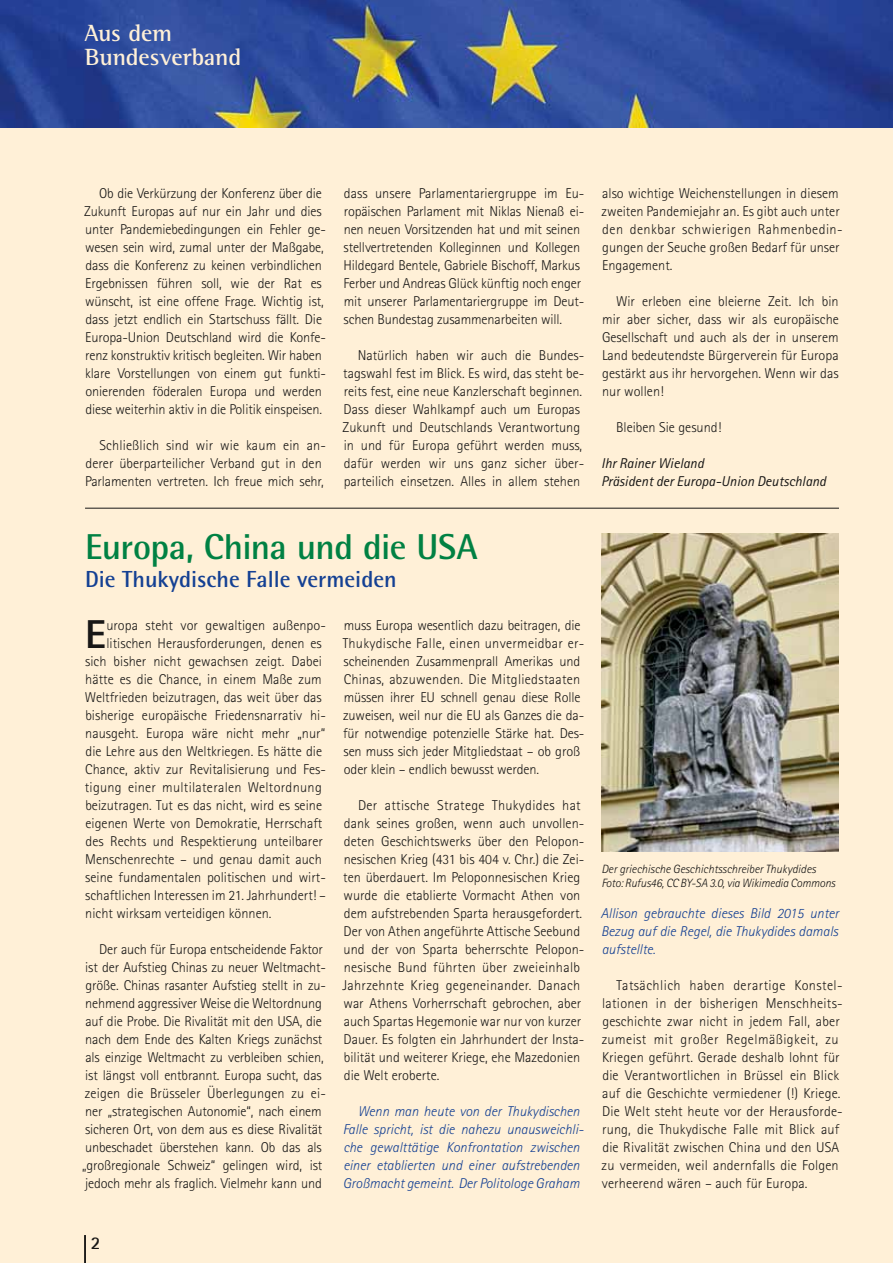
<style>
.page{position:relative;width:893px;height:1263px;background:#fff0d7}
.page>*{position:absolute;margin:0;border:0;box-sizing:border-box;transform-origin:0 0}
.t1{font:800 40.35px "Rotis Sans Serif Std";color:#181716}
.t2{font:700 36px "Rotis Semi Sans Std";letter-spacing:-.015em;color:#008143}
.t3{font:700 24px/24px "Rotis Semi Serif Std";letter-spacing:-.005em;color:#fff0d7}
.t4{font:700 23.25px "Rotis Semi Sans Std";color:#144093}
.t5{font:700 18px "Rotis Sans Serif";color:#181716}
.t6{font:300 14.25px/18px "Rotis Sans Serif Std";color:#181716}
.t7{font:italic 300 14.25px/18px "Rotis Sans Serif Std";color:#144093}
.t8{font:italic 14.25px/18px "Rotis Sans Serif Std";color:#181716}
.t9{font:300 14.25px "Rotis Sans Serif Std";letter-spacing:.02em;color:#181716}
.t10{font:italic 300 12px/14.4px "Rotis Sans Serif Std";color:#181716}
</style>
<div class="page">
<img style="left:0;top:0;width:893px;height:128px">
<hr style="left:84px;top:1235px;width:2px;height:28px;background:#181716">
<img style="left:602px;top:534px;width:237px;height:318px">
<hr style="left:85px;top:508px;width:754px;height:1px;background:#181716">
<h3 class="t3" style="left:84px;top:21px;width:158px">Aus dem<br>Bundesverband</h3>
<p class="t6" style="left:84px;top:184px;width:243px;text-indent:15px">Ob die Verkürzung der Konferenz über die Zukunft Europas auf nur ein Jahr und dies unter Pandemiebedingungen ein Fehler ge&shy;wesen sein wird, zumal unter der Maßgabe, dass die Konferenz zu keinen verbindlichen Ergebnissen führen soll, wie der Rat es wünscht, ist eine offene Frage. Wichtig ist, dass jetzt endlich ein Startschuss fällt. Die Europa-Union Deutschland wird die Konfe&shy;renz konstruktiv kritisch begleiten. Wir haben klare Vorstellungen von einem gut funkti&shy;onierenden föderalen Europa und werden diese weiterhin aktiv in die Politik einspeisen.</p>
<p class="t6" style="left:85px;top:436px;width:242px;text-indent:14px">Schließlich sind wir wie kaum ein an&shy;derer überparteilicher Verband gut in den<br>Parlamenten vertreten. Ich freue mich sehr,</p>
<p class="t6" style="left:344px;top:184px;width:242px">dass unsere Parlamentariergruppe im Eu&shy;ropäischen Parlament mit Niklas Nienaß ei&shy;nen neuen Vorsitzenden hat und mit seinen stellvertretenden Kolleginnen und Kollegen Hildegard Bentele, Gabriele Bischoff, Markus Ferber und Andreas Glück künftig noch enger mit unserer Parlamentariergruppe im Deut&shy;schen Bundestag zusammenarbeiten will.</p>
<p class="t6" style="left:343px;top:346px;width:243px;text-indent:15px">Natürlich haben wir auch die Bundes&shy;tagswahl fest im Blick. Es wird, das steht be&shy;reits fest, eine neue Kanzlerschaft beginnen.<br>Dass dieser Wahlkampf auch um Europas Zukunft und Deutschlands Verantwortung in und für Europa geführt werden muss, dafür werden wir uns ganz sicher über&shy;parteilich einsetzen. Alles in allem stehen</p>
<p class="t6" style="left:602px;top:184px;width:243px">also wichtige Weichenstellungen in diesem zweiten Pandemiejahr an. Es gibt auch unter den denkbar schwierigen Rahmenbedin&shy;gungen der Seuche großen Bedarf für unser Engagement.</p>
<p class="t6" style="left:602px;top:292px;width:238px;text-align:justify;text-indent:14px">Wir erleben eine bleierne Zeit. Ich bin mir aber sicher, dass wir als europäische Gesellschaft und auch als der in unserem Land bedeutendste Bürgerverein für Europa gestärkt aus ihr hervorgehen. Wenn wir das nur wollen!</p>
<p class="t6" style="left:616px;top:418px;width:107px">Bleiben Sie gesund!</p>
<p class="t8" style="left:601px;top:454px;width:227px">Ihr Rainer Wieland<br>Präsident der Europa-Union Deutschland</p>
<h2 class="t2" style="left:85px;top:524px;width:394px">Europa, China und die USA</h2>
<h3 class="t4" style="left:85px;top:564px;width:313px">Die Thukydische Falle vermeiden</h3>
<h1 class="t1" style="left:85px;top:609px;width:22px">E</h1>
<p class="t6" style="left:106px;top:616px;width:221px">uropa steht vor gewaltigen außenpo-</p>
<p class="t6" style="left:106px;top:634px;width:217px">litischen Herausforderungen, denen es</p>
<p class="t6" style="left:85px;top:652px;width:238px">sich bisher nicht gewachsen zeigt. Dabei</p>
<p class="t6" style="left:85px;top:670px;width:238px">hätte es die Chance, in einem Maße zum</p>
<p class="t6" style="left:85px;top:688px;width:238px">Weltfrieden beizutragen, das weit über das</p>
<p class="t6" style="left:85px;top:706px;width:242px">bisherige europäische Friedensnarrativ hi-</p>
<p class="t6" style="left:85px;top:724px;width:241px">nausgeht. Europa wäre nicht mehr „nur“</p>
<p class="t6" style="left:86px;top:742px;width:238px">die Lehre aus den Weltkriegen. Es hätte die</p>
<p class="t6" style="left:85px;top:760px;width:242px">Chance, aktiv zur Revitalisierung und Fes-</p>
<p class="t9" style="left:85px;top:779px;width:239px">tigung einer multilateralen Weltordnung</p>
<p class="t6" style="left:85px;top:796px;width:238px">beizutragen. Tut es das nicht, wird es seine</p>
<p class="t6" style="left:86px;top:814px;width:238px">eigenen Werte von Demokratie, Herrschaft</p>
<p class="t6" style="left:86px;top:832px;width:239px">des Rechts und Respektierung unteilbarer</p>
<p class="t6" style="left:85px;top:850px;width:238px">Menschenrechte – und genau damit auch</p>
<p class="t6" style="left:85px;top:868px;width:242px">seine fundamentalen politischen und wirt-</p>
<p class="t6" style="left:85px;top:886px;width:242px">schaftlichen Interessen im 21. Jahrhundert! –</p>
<p class="t6" style="left:85px;top:904px;width:188px">nicht wirksam verteidigen können.</p>
<p class="t6" style="left:82px;top:940px;width:245px;text-indent:17px">Der auch für Europa entscheidende Faktor ist der Aufstieg Chinas zu neuer Weltmacht&shy;größe. Chinas rasanter Aufstieg stellt in zu&shy;nehmend aggressiver Weise die Weltordnung auf die Probe. Die Rivalität mit den USA, die nach dem Ende des Kalten Kriegs zunächst als einzige Weltmacht zu verbleiben schien, ist längst voll entbrannt. Europa sucht, das zeigen die Brüsseler Überlegungen zu ei&shy;ner „strategischen Autonomie“, nach einem sicheren Ort, von dem aus es diese Rivalität unbeschadet überstehen kann. Ob das als „großregionale Schweiz“ gelingen wird, ist jedoch mehr als fraglich. Vielmehr kann und</p>
<p class="t6" style="left:343px;top:616px;width:243px">muss Europa wesentlich dazu beitragen, die Thukydische Falle, einen unvermeidbar er&shy;scheinenden Zusammenprall Amerikas und Chinas, abzuwenden. Die Mitgliedstaaten müssen ihrer EU schnell genau diese Rolle zuweisen, weil nur die EU als Ganzes die da&shy;für notwendige potenzielle Stärke hat. Des&shy;sen muss sich jeder Mitgliedstaat – ob groß oder klein – endlich bewusst werden.</p>
<p class="t6" style="left:342px;top:796px;width:243px;text-indent:15px">Der attische Stratege Thukydides hat dank seines großen, wenn auch unvollen&shy;deten Geschichtswerks über den Pelopon&shy;nesischen Krieg (431 bis 404 v. Chr.) die Zei&shy;ten überdauert. Im Peloponnesischen Krieg wurde die etablierte Vormacht Athen von dem aufstrebenden Sparta herausgefordert.<br>Der von Athen angeführte Attische Seebund und der von Sparta beherrschte Pelopon&shy;nesische Bund führten über zweieinhalb Jahrzehnte Krieg gegeneinander. Danach war Athens Vorherrschaft gebrochen, aber auch Spartas Hegemonie war nur von kurzer Dauer. Es folgten ein Jahrhundert der Insta&shy;bilität und weiterer Kriege, ehe Mazedonien die Welt eroberte.</p>
<p class="t7" style="left:343px;top:1102px;width:243px;text-indent:15px">Wenn man heute von der Thukydischen Falle spricht, ist die nahezu unausweichli&shy;che gewalttätige Konfrontation zwischen einer etablierten und einer aufstrebenden Großmacht gemeint. Der Politologe Graham</p>
<p class="t10" style="left:601px;top:862px;width:235px">Der griechische Geschichtsschreiber Thukydides<br>Foto: Rufus46, CC BY-SA 3.0, via Wikimedia Commons</p>
<p class="t7" style="left:601px;top:904px;width:240px;text-align:justify">Allison gebrauchte dieses Bild 2015 unter Bezug auf die Regel, die Thukydides damals aufstellte.</p>
<p class="t6" style="left:602px;top:976px;width:243px;text-indent:15px">Tatsächlich haben derartige Konstel&shy;lationen in der bisherigen Menschheits&shy;geschichte zwar nicht in jedem Fall, aber zumeist mit großer Regelmäßigkeit, zu Kriegen geführt. Gerade deshalb lohnt für die Verantwortlichen in Brüssel ein Blick auf die Geschichte vermiedener (!) Kriege.<br>Die Welt steht heute vor der Herausforde&shy;rung, die Thukydische Falle mit Blick auf die Rivalität zwischen China und den USA zu vermeiden, weil andernfalls die Folgen verheerend wären – auch für Europa.</p>
<p class="t5" style="left:91px;top:1232px;width:11px">2</p>
</div>
